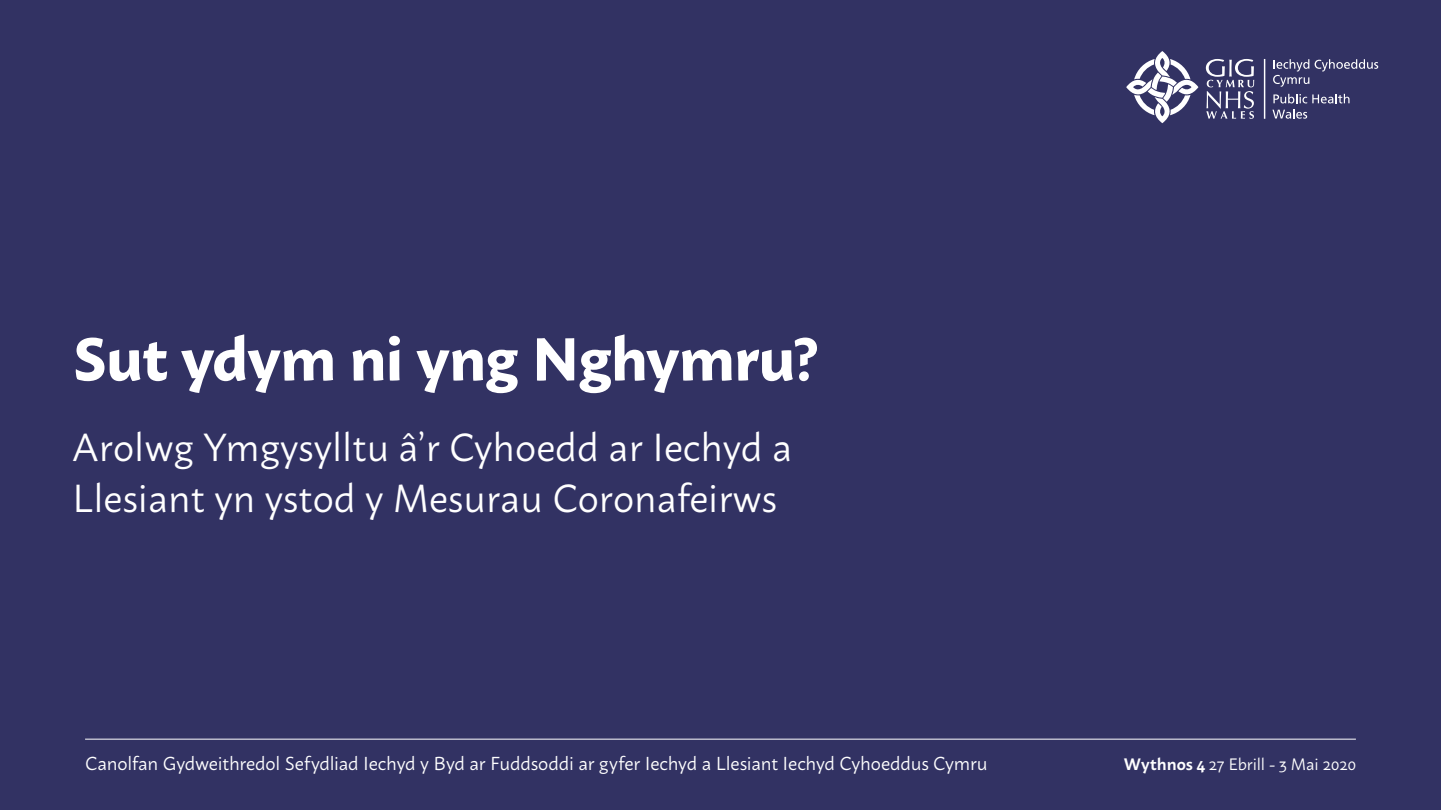
<style>
.page{position:relative;width:1441px;height:810px;background:#fff}
.page>*{position:absolute;margin:0;border:0;box-sizing:border-box;transform-origin:0 0}
.t1{font:700 60px "Macho";letter-spacing:-.02em;color:#fff}
.t2{font:39px/51px "Macho";color:#fff}
.t3{font:18.75px "Macho";letter-spacing:-.015em;color:#fff}
.t4{font:16.5px "Macho";letter-spacing:-.01em;color:#fff}
.s1{font-weight:600}
</style>
<div class="page">
<div style="left:0;top:0;width:1440px;height:810px;background:#323263"></div>
<svg style="left:1273px;top:59px;width:104px;height:28px"></svg>
<svg style="left:1273px;top:94px;width:33px;height:9px"></svg>
<svg style="left:1312px;top:94px;width:37px;height:9px"></svg>
<svg style="left:1272px;top:109px;width:34px;height:10px"></svg>
<hr style="left:1263px;top:59px;width:2px;height:60px;background:#fff">
<svg style="left:1126px;top:51px;width:72px;height:72px"></svg>
<svg style="left:1205px;top:59px;width:48px;height:60px"></svg>
<hr style="left:85px;top:739px;width:1270px;height:1px;background:#fff">
<h1 class="t1" style="left:72px;top:305px;width:746px">Sut ydym ni yng Nghymru?</h1>
<h2 class="t2" style="left:72px;top:417px;width:721px">Arolwg Ymgysylltu â’r Cyhoedd ar Iechyd a<br>Llesiant yn ystod y Mesurau Coronafeirws</h2>
<p class="t3" style="left:85px;top:747px;width:904px">Canolfan Gydweithredol Sefydliad Iechyd y Byd ar Fuddsoddi ar gyfer Iechyd a Llesiant Iechyd Cyhoeddus Cymru</p>
<p class="t4" style="left:1123px;top:749px;width:233px"><span class="s1">Wythnos 4</span> 27 Ebrill - 3 Mai 2020</p>
</div>
